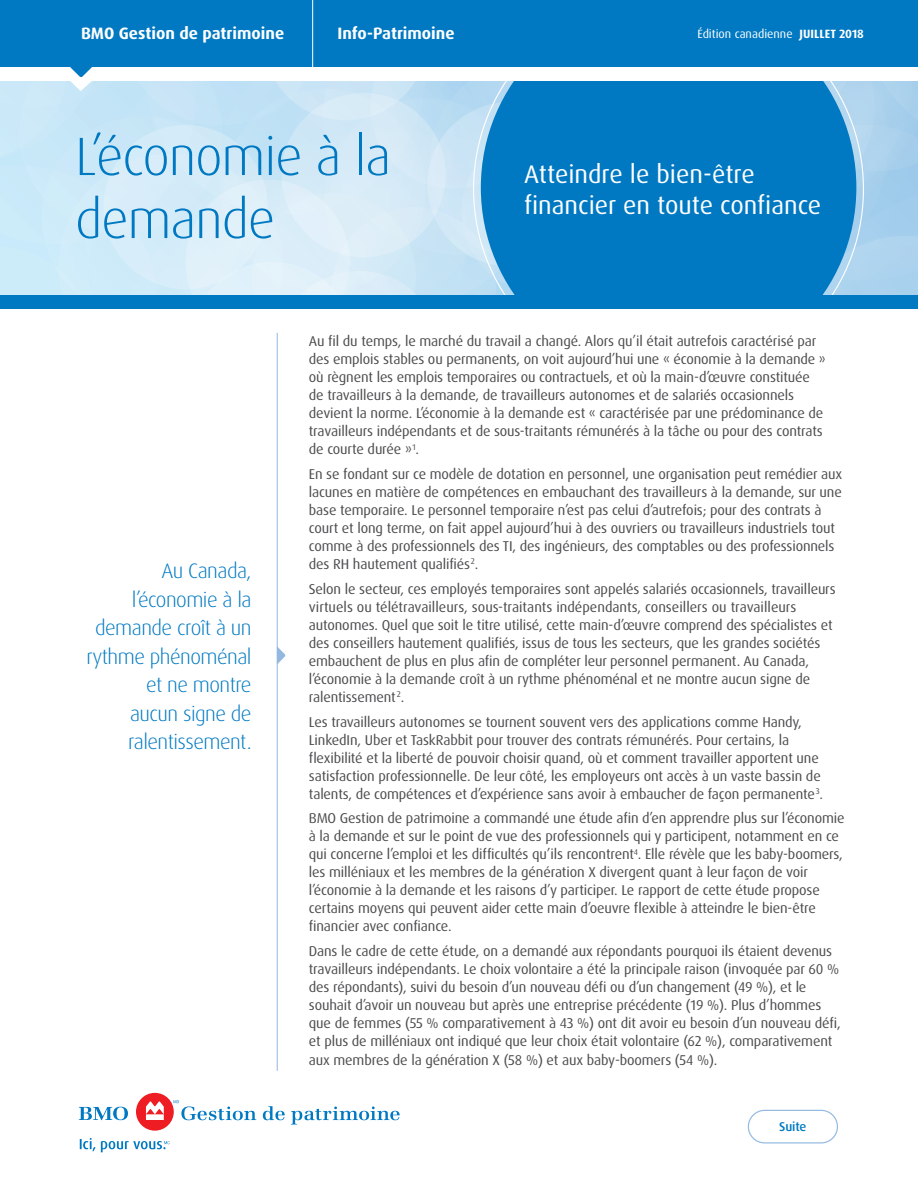
<style>
.page{position:relative;width:918px;height:1188px;background:#fff}
.page>*{position:absolute;margin:0;border:0;box-sizing:border-box;transform-origin:0 0}
.t1{font:300 54px/63px "Dax Pro";letter-spacing:-.02em;color:#0079c2}
.t2{font:25.5px/31.5px "Dax Pro";color:#fff}
.t3{font:300 21px/28.5px "Dax Pro";letter-spacing:-.025em;color:#0079c2;text-align:right}
.t4{font:700 16.5px "Dax Pro";color:#fff}
.t5{font:14.25px/18px "Dax Pro";letter-spacing:-.01em;color:#4b4c4d}
.t6{font:500 12.75px "Dax Pro";letter-spacing:-.01em;color:#0079c2}
.t7{font:12px "Dax Pro";color:#fff}
.s1{font-weight:700}
</style>
<div class="page">
<div style="left:0;top:296px;width:918px;height:13px;background:#0079c2"></div>
<div style="left:0;top:0;width:918px;height:68px;background:#0079c2"></div>
<svg style="left:0;top:63px;width:918px;height:233px;background:#81bee3"></svg>
<hr style="left:277px;top:333px;width:1px;height:738px;background:#94b9e1">
<svg style="left:277px;top:646px;width:8px;height:19px"></svg>
<hr style="left:312px;top:0;width:1px;height:69px;background:#fff">
<svg style="left:79px;top:1107px;width:49px;height:13px"></svg>
<div style="left:136px;top:1093px;width:38px;height:38px;background:#ee1d23;border-radius:50%"></div>
<svg style="left:146px;top:1101px;width:18px;height:19px"></svg>
<svg style="left:263px;top:1106px;width:22px;height:14px"></svg>
<svg style="left:291px;top:1107px;width:109px;height:18px"></svg>
<svg style="left:174px;top:1100px;width:82px;height:20px"></svg>
<svg style="left:80px;top:1138px;width:15px;height:13px"></svg>
<svg style="left:101px;top:1141px;width:69px;height:11px"></svg>
<svg style="left:748px;top:1110px;width:90px;height:34px"></svg>
<p class="t4" style="left:81px;top:23px;width:205px">BMO Gestion de patrimoine</p>
<p class="t4" style="left:338px;top:23px;width:119px">Info-Patrimoine</p>
<h1 class="t1" style="left:75px;top:125px;width:318px">L’économie à la demande</h1>
<p class="t7" style="left:697px;top:26px;width:168px">Édition canadienne <span class="s1">JUILLET 2018</span></p>
<h2 class="t2" style="left:524px;top:158px;width:299px">Atteindre le bien-être financier en toute confiance</h2>
<h3 class="t3" style="left:87px;top:557px;width:167px">Au Canada, l’économie à la demande croît à un rythme phénoménal et ne montre<br>aucun signe de ralentissement.</h3>
<p class="t5" style="left:309px;top:333px;width:518px">Au fil du temps, le marché du travail a changé. Alors qu’il était autrefois caractérisé par des emplois stables ou permanents, on voit aujourd’hui une « économie à la demande » où règnent les emplois temporaires ou contractuels, et où la main-d’œuvre constituée de travailleurs à la demande, de travailleurs autonomes et de salariés occasionnels devient la norme. L’économie à la demande est « caractérisée par une prédominance de travailleurs indépendants et de sous-traitants rémunérés à la tâche ou pour des contrats de courte durée »<sup>1</sup>.</p>
<p class="t5" style="left:309px;top:465px;width:535px">En se fondant sur ce modèle de dotation en personnel, une organisation peut remédier aux lacunes en matière de compétences en embauchant des travailleurs à la demande, sur une base temporaire. Le personnel temporaire n’est pas celui d’autrefois; pour des contrats à court et long terme, on fait appel aujourd’hui à des ouvriers ou travailleurs industriels tout comme à des professionnels des TI, des ingénieurs, des comptables ou des professionnels des RH hautement qualifiés<sup>2</sup>.</p>
<p class="t5" style="left:309px;top:580px;width:528px">Selon le secteur, ces employés temporaires sont appelés salariés occasionnels, travailleurs virtuels ou télétravailleurs, sous-traitants indépendants, conseillers ou travailleurs autonomes. Quel que soit le titre utilisé, cette main-d’œuvre comprend des spécialistes et des conseillers hautement qualifiés, issus de tous les secteurs, que les grandes sociétés embauchent de plus en plus afin de compléter leur personnel permanent. Au Canada, l’économie à la demande croît à un rythme phénoménal et ne montre aucun signe de ralentissement<sup>2</sup>.</p>
<p class="t5" style="left:309px;top:713px;width:516px">Les travailleurs autonomes se tournent souvent vers des applications comme Handy, LinkedIn, Uber et TaskRabbit pour trouver des contrats rémunérés. Pour certains, la flexibilité et la liberté de pouvoir choisir quand, où et comment travailler apportent une satisfaction professionnelle. De leur côté, les employeurs ont accès à un vaste bassin de talents, de compétences et d’expérience sans avoir à embaucher de façon permanente<sup>3</sup>.</p>
<p class="t5" style="left:309px;top:810px;width:537px">BMO Gestion de patrimoine a commandé une étude afin d’en apprendre plus sur l’économie à la demande et sur le point de vue des professionnels qui y participent, notamment en ce qui concerne l’emploi et les difficultés qu’ils rencontrent<sup>4</sup>. Elle révèle que les baby-boomers, les milléniaux et les membres de la génération X divergent quant à leur façon de voir l’économie à la demande et les raisons d’y participer. Le rapport de cette étude propose certains moyens qui peuvent aider cette main d’oeuvre flexible à atteindre le bien-être financier avec confiance.</p>
<p class="t5" style="left:309px;top:942px;width:533px">Dans le cadre de cette étude, on a demandé aux répondants pourquoi ils étaient devenus travailleurs indépendants. Le choix volontaire a été la principale raison (invoquée par 60 % des répondants), suivi du besoin d’un nouveau défi ou d’un changement (49 %), et le souhait d’avoir un nouveau but après une entreprise précédente (19 %). Plus d’hommes que de femmes (55 % comparativement à 43 %) ont dit avoir eu besoin d’un nouveau défi, et plus de milléniaux ont indiqué que leur choix était volontaire (62 %), comparativement aux membres de la génération X (58 %) et aux baby-boomers (54 %).</p>
<p class="t6" style="left:779px;top:1118px;width:29px">Suite</p>
</div>
